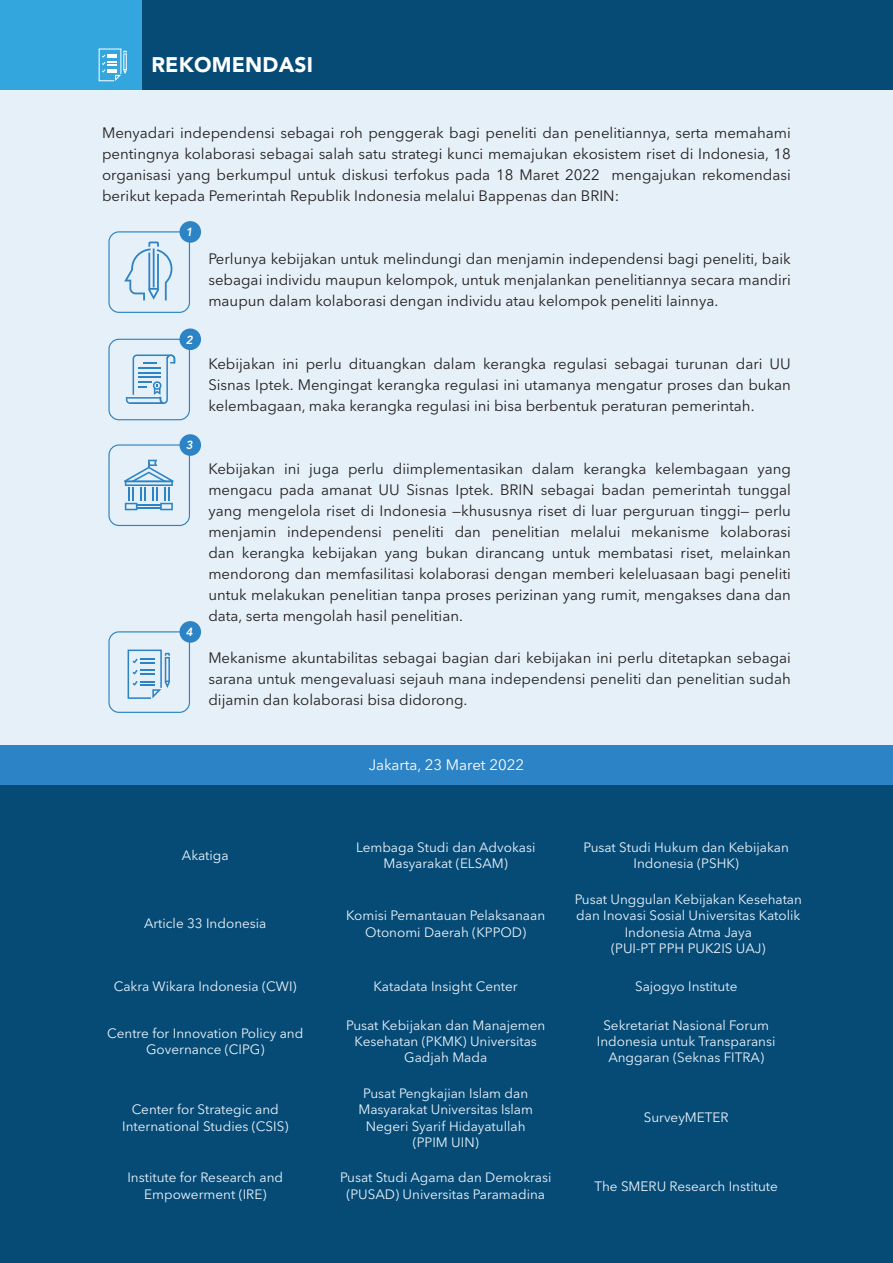
<style>
.page{position:relative;width:893px;height:1263px;background:#fff}
.page>*{position:absolute;margin:0;border:0;box-sizing:border-box;transform-origin:0 0}
.t1{font:900 21px "Avenir LT Std";letter-spacing:.01em;color:#fff}
.t2{font:15px/21px "Avenir Next LT Pro";color:#231f20;text-align:justify}
.t3{font:15px "Avenir Next LT Pro";color:#fff}
.t4{font:13.5px/16.2px "Avenir Next LT Pro";color:#ebf4fa;text-align:center}
.t5{font:italic 800 11.7px "Avenir LT Std";color:#fff}
</style>
<div class="page">
<div style="left:0;top:0;width:893px;height:779px;background:#e6f0f8"></div>
<div style="left:0;top:745px;width:893px;height:518px;background:#064a76"></div>
<div style="left:0;top:745px;width:893px;height:39px;background:#2c83c5"></div>
<div style="left:85px;top:0;width:808px;height:89px;background:#064a76"></div>
<div style="left:0;top:0;width:142px;height:89px;background:#33a6de"></div>
<div style="left:108px;top:231px;width:82px;height:82px;border:1px solid #2c83c5;border-radius:10px"></div>
<div style="left:179px;top:221px;width:22px;height:22px;background:#2c83c5;border-radius:50%"></div>
<svg style="left:99px;top:49px;width:28px;height:32px"></svg>
<svg style="left:126px;top:354px;width:49px;height:50px"></svg>
<svg style="left:124px;top:242px;width:48px;height:58px"></svg>
<div style="left:108px;top:339px;width:82px;height:81px;border:1px solid #2c83c5;border-radius:10px"></div>
<div style="left:179px;top:328px;width:22px;height:22px;background:#2c83c5;border-radius:50%"></div>
<div style="left:108px;top:444px;width:82px;height:82px;border:1px solid #2c83c5;border-radius:10px"></div>
<div style="left:179px;top:434px;width:22px;height:22px;background:#2c83c5;border-radius:50%"></div>
<div style="left:108px;top:631px;width:82px;height:82px;border:1px solid #2c83c5;border-radius:10px"></div>
<div style="left:179px;top:621px;width:22px;height:22px;background:#2c83c5;border-radius:50%"></div>
<svg style="left:124px;top:460px;width:50px;height:50px"></svg>
<svg style="left:128px;top:649px;width:42px;height:50px"></svg>
<h1 class="t1" style="left:151px;top:52px;width:163px">REKOMENDASI</h1>
<p class="t2" style="left:102px;top:122px;width:690px">Menyadari independensi sebagai roh penggerak bagi peneliti dan penelitiannya, serta memahami pentingnya kolaborasi sebagai salah satu strategi kunci memajukan ekosistem riset di Indonesia, 18 organisasi yang berkumpul untuk diskusi terfokus pada 18 Maret 2022 mengajukan rekomendasi berikut kepada Pemerintah Republik Indonesia melalui Bappenas dan BRIN:</p>
<p class="t5" style="left:186px;top:225px;width:8px">1</p>
<p class="t5" style="left:186px;top:333px;width:8px">2</p>
<p class="t5" style="left:186px;top:438px;width:8px">3</p>
<p class="t5" style="left:186px;top:625px;width:8px">4</p>
<p class="t2" style="left:208px;top:248px;width:584px">Perlunya kebijakan untuk melindungi dan menjamin independensi bagi peneliti, baik sebagai individu maupun kelompok, untuk menjalankan penelitiannya secara mandiri maupun dalam kolaborasi dengan individu atau kelompok peneliti lainnya.</p>
<p class="t2" style="left:208px;top:353px;width:584px">Kebijakan ini perlu dituangkan dalam kerangka regulasi sebagai turunan dari UU Sisnas Iptek. Mengingat kerangka regulasi ini utamanya mengatur proses dan bukan kelembagaan, maka kerangka regulasi ini bisa berbentuk peraturan pemerintah.</p>
<p class="t2" style="left:208px;top:458px;width:584px">Kebijakan ini juga perlu diimplementasikan dalam kerangka kelembagaan yang mengacu pada amanat UU Sisnas Iptek. BRIN sebagai badan pemerintah tunggal yang mengelola riset di Indonesia —khususnya riset di luar perguruan tinggi— perlu menjamin independensi peneliti dan penelitian melalui mekanisme kolaborasi dan kerangka kebijakan yang bukan dirancang untuk membatasi riset, melainkan mendorong dan memfasilitasi kolaborasi dengan memberi keleluasaan bagi peneliti untuk melakukan penelitian tanpa proses perizinan yang rumit, mengakses dana dan data, serta mengolah hasil penelitian.</p>
<p class="t2" style="left:208px;top:647px;width:584px">Mekanisme akuntabilitas sebagai bagian dari kebijakan ini perlu ditetapkan sebagai sarana untuk mengevaluasi sejauh mana independensi peneliti dan penelitian sudah dijamin dan kolaborasi bisa didorong.</p>
<p class="t3" style="left:369px;top:756px;width:157px">Jakarta, 23 Maret 2022</p>
<p class="t4" style="left:182px;top:847px;width:48px">Akatiga</p>
<p class="t4" style="left:356px;top:839px;width:181px">Lembaga Studi dan Advokasi<br>Masyarakat (ELSAM)</p>
<p class="t4" style="left:583px;top:839px;width:207px">Pusat Studi Hukum dan Kebijakan<br>Indonesia (PSHK)</p>
<p class="t4" style="left:144px;top:915px;width:124px">Article 33 Indonesia</p>
<p class="t4" style="left:346px;top:907px;width:200px">Komisi Pemantauan Pelaksanaan<br>Otonomi Daerah (KPPOD)</p>
<p class="t4" style="left:575px;top:891px;width:229px">Pusat Unggulan Kebijakan Kesehatan dan Inovasi Sosial Universitas Katolik<br>Indonesia Atma Jaya<br>(PUI-PT PPH PUK2IS UAJ)</p>
<p class="t4" style="left:114px;top:978px;width:184px">Cakra Wikara Indonesia (CWI)</p>
<p class="t4" style="left:374px;top:978px;width:146px">Katadata Insight Center</p>
<p class="t4" style="left:635px;top:978px;width:104px">Sajogyo Institute</p>
<p class="t4" style="left:107px;top:1025px;width:198px">Centre for Innovation Policy and<br>Governance (CIPG)</p>
<p class="t4" style="left:346px;top:1017px;width:201px">Pusat Kebijakan dan Manajemen<br>Kesehatan (PKMK) Universitas<br>Gadjah Mada</p>
<p class="t4" style="left:597px;top:1017px;width:180px">Sekretariat Nasional Forum<br>Indonesia untuk Transparansi<br>Anggaran (Seknas FITRA)</p>
<p class="t4" style="left:122px;top:1101px;width:168px">Center for Strategic and<br>International Studies (CSIS)</p>
<p class="t4" style="left:358px;top:1085px;width:176px">Pusat Pengkajian Islam dan<br>Masyarakat Universitas Islam<br>Negeri Syarif Hidayatullah (PPIM UIN)</p>
<p class="t4" style="left:644px;top:1109px;width:86px">SurveyMETER</p>
<p class="t4" style="left:127px;top:1169px;width:157px">Institute for Research and<br>Empowerment (IRE)</p>
<p class="t4" style="left:340px;top:1169px;width:213px">Pusat Studi Agama dan Demokrasi (PUSAD) Universitas Paramadina</p>
<p class="t4" style="left:595px;top:1178px;width:185px">The SMERU Research Institute</p>
</div>
